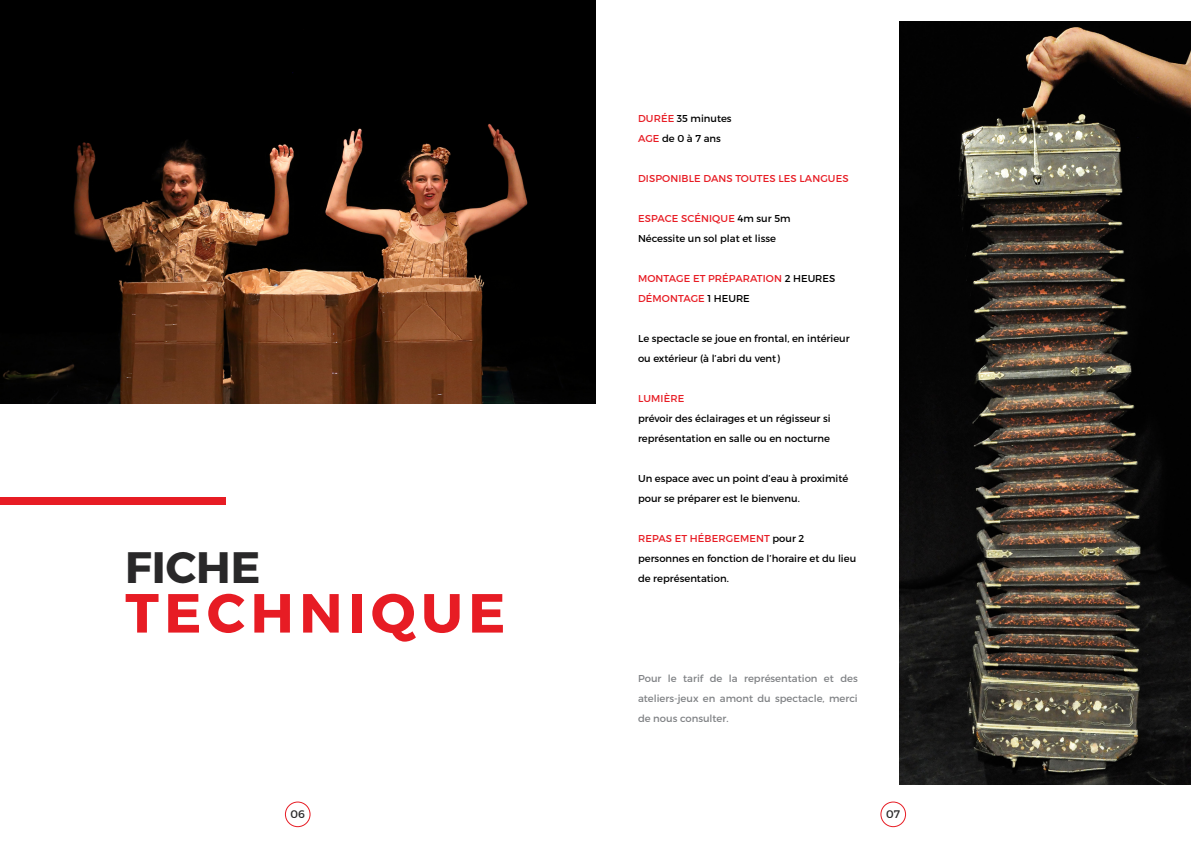
<style>
.page{position:relative;width:1191px;height:842px;background:#fff}
.page>*{position:absolute;margin:0;border:0;box-sizing:border-box;transform-origin:0 0}
.t1{font:700 55px "Montserrat";color:#e71c24}
.t2{font:700 44px "Montserrat";color:#292829}
.t3{font:11px "Montserrat";color:#292829}
.t4{font:10px/20px "Montserrat";letter-spacing:.005em;color:#000}
.t5{font:10px/20px "Montserrat";color:#808285;text-align:justify}
.t6{font:10px/20px "Montserrat";letter-spacing:.01em;color:#e71c24}
.s1{color:#e71c24}
.s2{color:#000}
</style>
<div class="page">
<img style="left:0;top:0;width:595px;height:403px">
<div style="left:0;top:497px;width:226px;height:7px;background:#e71c24"></div>
<img style="left:899px;top:22px;width:292px;height:763px">
<div style="left:285px;top:802px;width:25px;height:25px;border:1px solid #e71c24;border-radius:50%"></div>
<div style="left:880px;top:802px;width:26px;height:25px;border:1px solid #e71c24;border-radius:50%"></div>
<h2 class="t2" style="left:125px;top:540px;width:132px">FICHE</h2>
<h1 class="t1" style="left:125px;top:579px;width:215px">TECHNIQUE</h1>
<p class="t4" style="left:638px;top:108px;width:95px"><span class="s1">Durée</span> 35 minutes<br><span class="s1">Age</span> de 0 à 7 ans</p>
<p class="t6" style="left:638px;top:168px;width:212px">Disponible dans toutes les langues</p>
<p class="t4" style="left:638px;top:208px;width:154px"><span class="s1">Espace scénique</span> 4m sur 5m<br>N écessite un sol plat et lisse</p>
<p class="t6" style="left:638px;top:268px;width:163px">Montage et préparation <span class="s2">2 HEURES<br></span>Démontage <span class="s2">1 HEURE</span></p>
<p class="t4" style="left:638px;top:328px;width:213px">Le spectacle se joue en frontal, en intérieur ou extérieur (à l’abri du vent)</p>
<p class="t6" style="left:638px;top:388px;width:48px">Lumière</p>
<p class="t4" style="left:638px;top:408px;width:194px">prévoir des éclairages et un régisseur si représentation en salle ou en nocturne</p>
<p class="t4" style="left:638px;top:468px;width:212px">U n espace avec un point d’eau à proximité pour se préparer est le bienvenu.</p>
<p class="t4" style="left:638px;top:528px;width:220px"><span class="s1">Repas et hébergement</span> pour 2 personnes en fonction de l’horaire et du lieu de représentation.</p>
<p class="t5" style="left:638px;top:668px;width:221px">Pour le tarif de la représentation et des ateliers-jeux en amont du spectacle, merci de nous consulter.</p>
<p class="t3" style="left:290px;top:807px;width:16px">06</p>
<p class="t3" style="left:886px;top:807px;width:15px">07</p>
</div>
